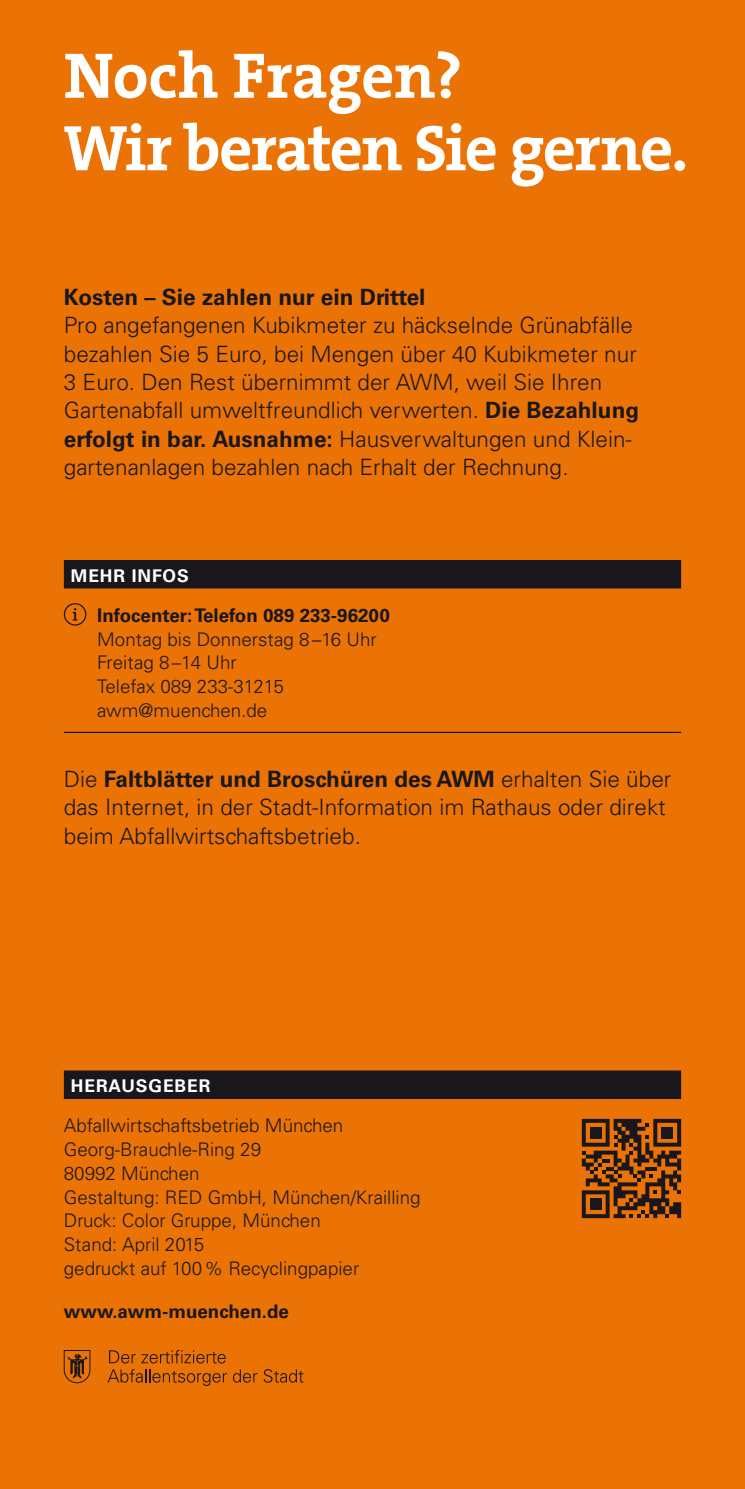
<style>
.page{position:relative;width:745px;height:1489px;background:#fff}
.page>*{position:absolute;margin:0;border:0;box-sizing:border-box;transform-origin:0 0}
.t1{font:65px/72.5px "The Serif HP7 Bld";letter-spacing:-.025em;color:#fff}
.t2{font:300 22.5px/28.2px "Univers LT Std";color:#1a171c}
.t3{font:700 22.5px "Univers LT Std";color:#1a171c}
.t4{font:300 18.75px/23.8px "Univers LT Std";color:#1a171c}
.t5{font:700 18.75px "Univers LT Std";color:#1a171c}
.t6{font:700 17.5px "Univers LT Std";letter-spacing:.05em;color:#fff}
.s1{font-weight:700}
</style>
<div class="page">
<div style="left:0;top:0;width:744px;height:1488px;background:#eb7305"></div>
<div style="left:64px;top:1070px;width:616px;height:28px;background:#1a171c"></div>
<svg style="left:64px;top:1350px;width:27px;height:33px"></svg>
<svg style="left:107px;top:1350px;width:120px;height:35px"></svg>
<svg style="left:233px;top:1369px;width:24px;height:13px"></svg>
<svg style="left:263px;top:1369px;width:40px;height:13px"></svg>
<svg style="left:581px;top:1118px;width:99px;height:99px"></svg>
<div style="left:64px;top:560px;width:616px;height:28px;background:#1a171c"></div>
<hr style="left:64px;top:731px;width:616px;height:2px;background:#1a171c">
<svg style="left:73px;top:608px;width:4px;height:12px"></svg>
<div style="left:64px;top:603px;width:22px;height:22px;border:1px solid #1a171c;border-radius:50%"></div>
<h1 class="t1" style="left:64px;top:39px;width:625px">Noch Fragen?<br>Wir beraten Sie gerne.</h1>
<p class="t3" style="left:64px;top:284px;width:363px">Kosten – Sie zahlen nur ein Drittel</p>
<p class="t2" style="left:64px;top:311px;width:576px">Pro angefangenen Kubikmeter zu häckselnde Grünabfälle bezahlen Sie 5 Euro, bei Mengen über 40 Kubikmeter nur 3 Euro. Den Rest übernimmt der AWM, weil Sie Ihren Gartenabfall umweltfreundlich verwerten. <span class="s1">Die Bezahlung erfolgt in bar. Ausnahme:</span> Hausverwaltungen und Klein&shy;gartenanlagen bezahlen nach Erhalt der Rechnung.</p>
<p class="t6" style="left:71px;top:565px;width:119px">Mehr Infos</p>
<p class="t5" style="left:86px;top:604px;width:305px">I nfocenter: Telefon 089 233-96200</p>
<p class="t4" style="left:97px;top:627px;width:281px">Montag bis Donnerstag 8–16 Uhr<br>Freitag 8–14 Uhr<br>Telefax 089 233-31215 awm@muenchen.de</p>
<p class="t2" style="left:64px;top:765px;width:608px">Die <span class="s1">Faltblätter und Broschüren des AWM</span> erhalten Sie über das Internet, in der Stadt-Information im Rathaus oder direkt beim Abfallwirtschaftsbetrieb.</p>
<p class="t6" style="left:71px;top:1075px;width:141px">Herausgeber</p>
<p class="t4" style="left:64px;top:1113px;width:358px">Abfallwirtschaftsbetrieb München<br>Georg-Brauchle-Ring 29<br>80992 München<br>Gestaltung: RED GmbH, München/Krailling<br>Druck: Color Gruppe, München<br>Stand: April 2015<br>gedruckt auf 100% Recyclingpapier</p>
<p class="t5" style="left:64px;top:1299px;width:226px">www.awm-muenchen.de</p>
</div>
